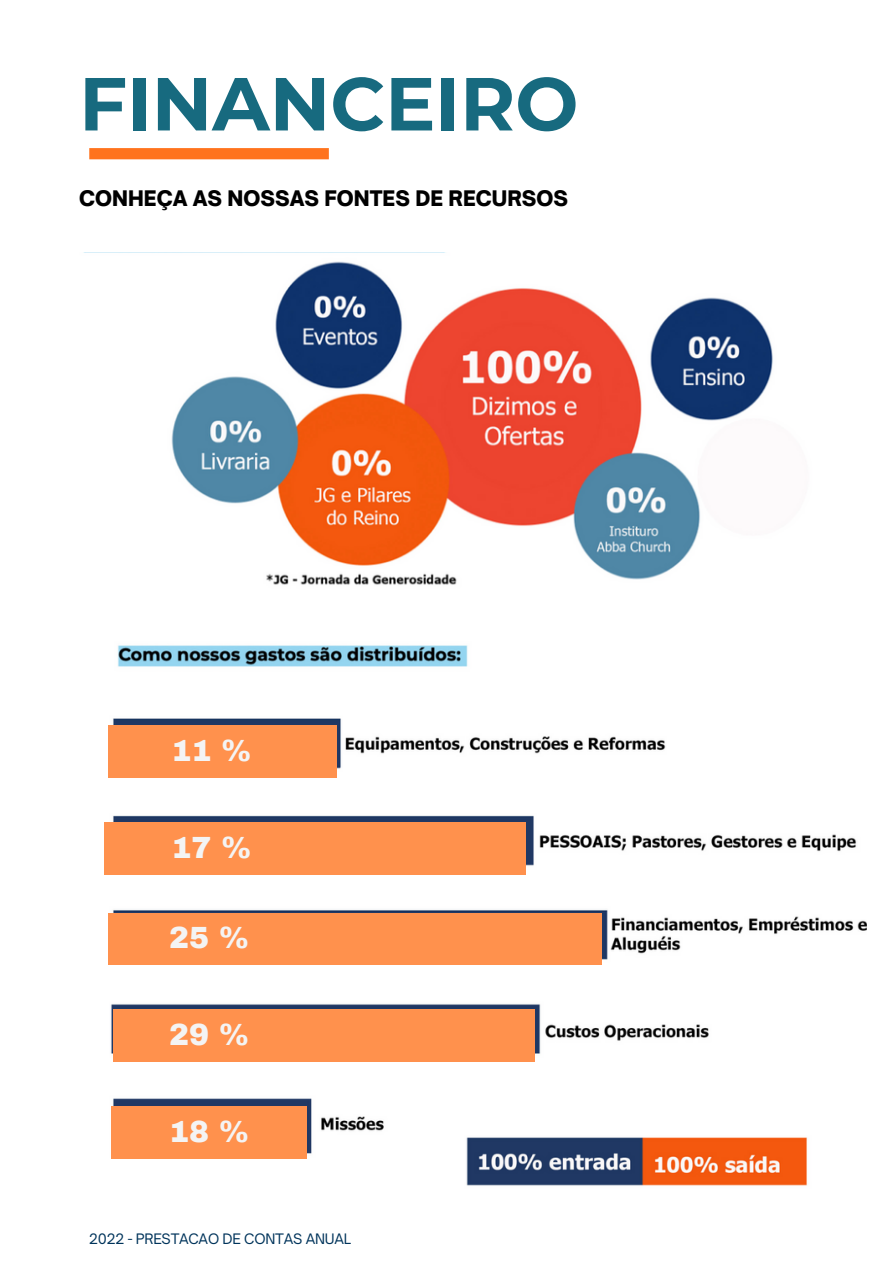
<style>
.page{position:relative;width:893px;height:1264px;background:#fff}
.page>*{position:absolute;margin:0;border:0;box-sizing:border-box;transform-origin:0 0}
.t1{font:700 75px "Montserrat";color:#176a7f}
.t2{font:900 30px "Archivo";color:#f4f4f4}
.t3{font:900 20.55px "Open Sauce One";color:#000}
.t4{font:13.8px "Open Sauce One";letter-spacing:-.02em;color:#00345b}
</style>
<div class="page">
<div style="left:89px;top:148px;width:240px;height:11px;background:#ff731d"></div>
<img style="left:83px;top:252px;width:690px;height:333px">
<img style="left:104px;top:645px;width:762px;height:541px">
<div style="left:109px;top:725px;width:227px;height:52px;background:#ff914d"></div>
<div style="left:104px;top:822px;width:422px;height:52px;background:#ff914d"></div>
<div style="left:109px;top:912px;width:493px;height:52px;background:#ff914d"></div>
<div style="left:113px;top:1009px;width:422px;height:52px;background:#ff914d"></div>
<div style="left:111px;top:1106px;width:195px;height:52px;background:#ff914d"></div>
<p class="t1" style="left:79px;top:58px;width:501px">FINANCEIRO</p>
<p class="t3" style="left:79px;top:186px;width:490px">CONHEÇA AS NOSSAS FONTES DE RECURSOS</p>
<p class="t2" style="left:171px;top:735px;width:81px">11 %</p>
<p class="t2" style="left:171px;top:832px;width:81px">17 %</p>
<p class="t2" style="left:169px;top:922px;width:81px">25 %</p>
<p class="t2" style="left:169px;top:1018px;width:81px">29 %</p>
<p class="t2" style="left:169px;top:1115px;width:81px">18 %</p>
<p class="t4" style="left:89px;top:1230px;width:263px">2022 - PRESTACAO DE CONTAS ANUAL</p>
</div>
